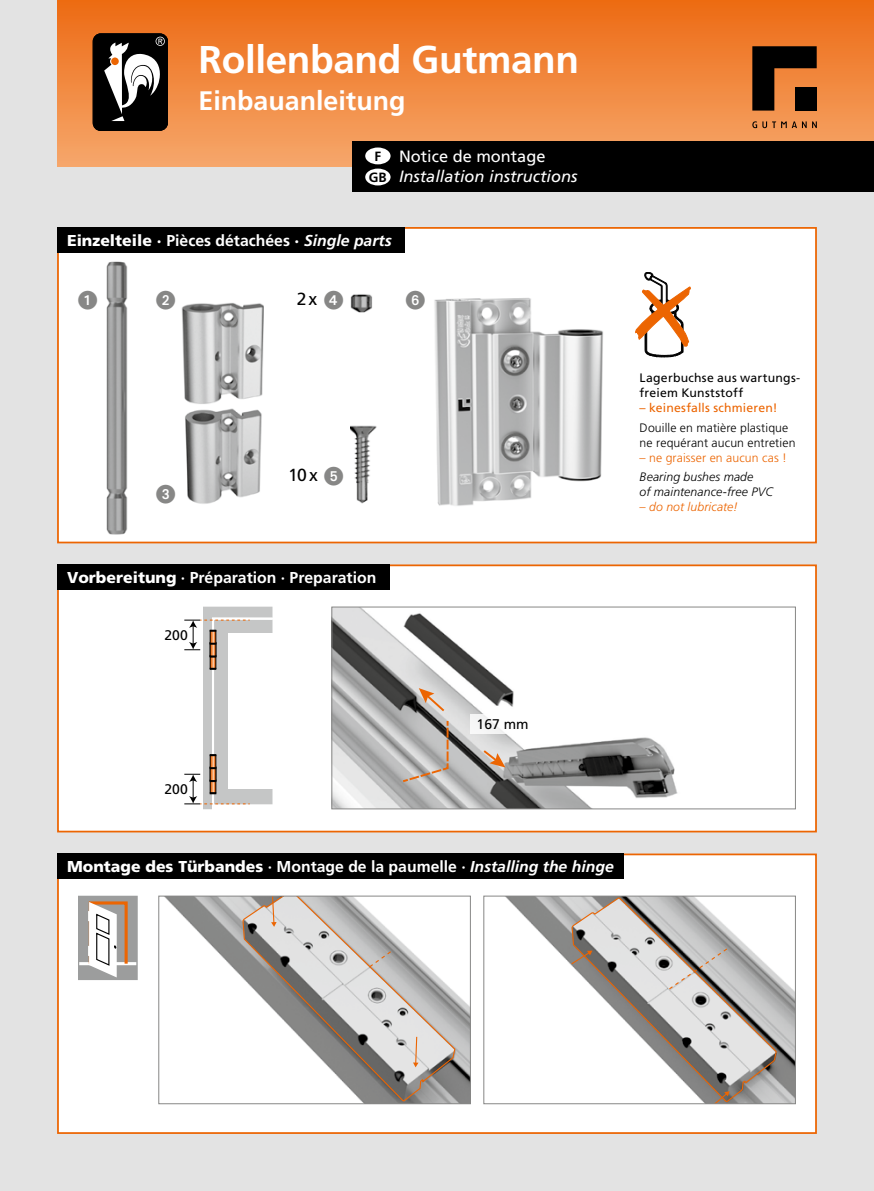
<style>
.page{position:relative;width:874px;height:1191px;background:#fff}
.page>*{position:absolute;margin:0;border:0;box-sizing:border-box;transform-origin:0 0}
.t1{font:700 38.68px "Frutiger LT Std";letter-spacing:-.01em;color:#fff}
.t2{font:700 26.78px "Frutiger LT Std";color:#fff}
.t3{font:19.25px "European Pi One";color:#878786}
.t4{font:17.5px "Frutiger LT Std";color:#000}
.t5{font:italic 16.45px "Frutiger LT Std";color:#fff}
.t6{font:16.45px "Frutiger LT Std";color:#fff}
.t7{font:700 15.75px "Frutiger LT Std";color:#fff}
.t8{font:14px "Frutiger";color:#000}
.t9{font:14px "Frutiger LT Std";color:#000}
.t10{font:700 13.47px/20.8px "Frutiger LT Std";color:#000;text-align:center}
.t11{font:300 12.25px/14.9px "Frutiger LT Std";letter-spacing:.01em;color:#000}
.t12{font:12.25px/14.9px "Frutiger LT Std";letter-spacing:.02em;color:#000}
.t13{font:italic 300 12.25px/14.9px "Frutiger LT Std";letter-spacing:.01em;color:#000}
.t14{font:12.25px "Frutiger LT Std";letter-spacing:.015em;color:#ec6502}
.t15{font:300 12.25px "Frutiger LT Std";letter-spacing:.01em;color:#ec6502}
.t16{font:italic 300 12.25px "Frutiger LT Std";letter-spacing:.01em;color:#ec6502}
.s1{font-weight:900}
.s2{font-style:italic}
.s3{font-family:"European Pi One";font-size:19.25px;color:#878786}
</style>
<div class="page">
<div style="left:0;top:0;width:873px;height:1191px;background:#e3e3e3"></div>
<div style="left:57px;top:227px;width:759px;height:316px;background:#fff;border:2px solid #ec6502"></div>
<img style="left:106px;top:261px;width:22px;height:274px">
<img style="left:350px;top:425px;width:27px;height:79px">
<img style="left:350px;top:294px;width:23px;height:19px">
<img style="left:181px;top:303px;width:83px;height:201px">
<img style="left:434px;top:298px;width:169px;height:208px">
<div style="left:57px;top:0;width:816px;height:166px;background:linear-gradient(to bottom,#ed6b13,#f6a66b)"></div>
<div style="left:93px;top:34px;width:74px;height:96px;background:#000;border-radius:8px"></div>
<div style="left:93px;top:34px;width:75px;height:97px;border:1px solid #000;border-radius:8px"></div>
<svg style="left:104px;top:37px;width:62px;height:84px"></svg>
<div style="left:352px;top:141px;width:521px;height:51px;background:#000"></div>
<div style="left:365px;top:169px;width:25px;height:16px;background:#fff;border-radius:50%"></div>
<div style="left:365px;top:147px;width:25px;height:17px;background:#fff;border-radius:50%"></div>
<svg style="left:752px;top:121px;width:4px;height:7px"></svg>
<svg style="left:762px;top:121px;width:54px;height:7px"></svg>
<svg style="left:752px;top:46px;width:64px;height:65px;background:#563117"></svg>
<div style="left:794px;top:87px;width:22px;height:24px;background:#000"></div>
<div style="left:57px;top:853px;width:759px;height:281px;background:#fff;border:2px solid #ec6502"></div>
<div style="left:57px;top:564px;width:759px;height:268px;background:#fff;border:2px solid #ec6502"></div>
<div style="left:57px;top:227px;width:347px;height:25px;background:#000"></div>
<div style="left:57px;top:853px;width:566px;height:26px;background:#000"></div>
<div style="left:57px;top:564px;width:332px;height:26px;background:#000"></div>
<svg style="left:184px;top:606px;width:88px;height:203px"></svg>
<img style="left:333px;top:608px;width:345px;height:199px">
<svg style="left:418px;top:688px;width:28px;height:25px"></svg>
<svg style="left:481px;top:748px;width:24px;height:19px"></svg>
<svg style="left:400px;top:721px;width:49px;height:62px;background:#b5afaa"></svg>
<div style="left:331px;top:606px;width:464px;height:203px;border:1px solid #878786"></div>
<div style="left:470px;top:714px;width:65px;height:20px;background:#fff"></div>
<img style="left:164px;top:897px;width:304px;height:205px">
<svg style="left:242px;top:897px;width:214px;height:205px"></svg>
<div style="left:158px;top:895px;width:312px;height:209px;border:1px solid #878786"></div>
<img style="left:505px;top:897px;width:288px;height:205px">
<svg style="left:570px;top:897px;width:207px;height:205px"></svg>
<div style="left:483px;top:895px;width:312px;height:209px;border:1px solid #878786"></div>
<div style="left:79px;top:897px;width:57px;height:81px;background:#9c9d9d"></div>
<div style="left:78px;top:895px;width:59px;height:85px;border:3px solid #9c9d9d"></div>
<hr style="left:79px;top:962px;width:57px;height:3px;background:#fff">
<div style="left:89px;top:901px;width:39px;height:64px;border:3px solid #ec6502"></div>
<svg style="left:88px;top:902px;width:29px;height:75px"></svg>
<svg style="left:635px;top:272px;width:55px;height:85px"></svg>
<h1 class="t1" style="left:198px;top:37px;width:382px">Rollenband Gutmann</h1>
<h2 class="t2" style="left:198px;top:85px;width:208px">Einbauanleitung</h2>
<p class="t6" style="left:399px;top:147px;width:148px">Notice de montage</p>
<p class="t5" style="left:399px;top:167px;width:180px">Installation instructions</p>
<p class="t10" style="left:369px;top:146px;width:19px">F<br>GB</p>
<p class="t7" style="left:67px;top:231px;width:326px"><span class="s1">Einzelteile ·</span> Pièces détachées <span class="s1">·</span> <span class="s2">Single parts</span></p>
<p class="t3" style="left:78px;top:289px;width:21px">1</p>
<p class="t3" style="left:156px;top:289px;width:21px">2</p>
<p class="t3" style="left:156px;top:483px;width:21px">3</p>
<p class="t4" style="left:296px;top:288px;width:48px">2x <span class="s3">4</span></p>
<p class="t3" style="left:406px;top:289px;width:21px">6</p>
<p class="t4" style="left:288px;top:465px;width:57px">10x <span class="s3">5</span></p>
<p class="t7" style="left:67px;top:568px;width:311px"><span class="s1">Vorbereitung</span> · Préparation · Preparation</p>
<p class="t8" style="left:164px;top:627px;width:25px">200</p>
<p class="t12" style="left:639px;top:370px;width:162px">Lagerbuchse aus wartungs&shy;freiem Kunststoff</p>
<p class="t14" style="left:639px;top:400px;width:139px">– keinesfalls schmieren!</p>
<p class="t11" style="left:639px;top:420px;width:157px">Douille en matière plastique ne requérant aucun entretien</p>
<p class="t15" style="left:639px;top:450px;width:149px">– ne graisser en aucun cas !</p>
<p class="t13" style="left:639px;top:470px;width:135px">Bearing bushes made<br>of maintenance-free PVC</p>
<p class="t16" style="left:639px;top:500px;width:100px">– do not lubricate!</p>
<p class="t8" style="left:164px;top:781px;width:25px">200</p>
<p class="t9" style="left:476px;top:716px;width:54px">167 mm</p>
<p class="t7" style="left:67px;top:857px;width:548px"><span class="s1">Montage des Türbandes</span> · Montage de la paumelle · <span class="s2">Installing the hinge</span></p>
</div>
